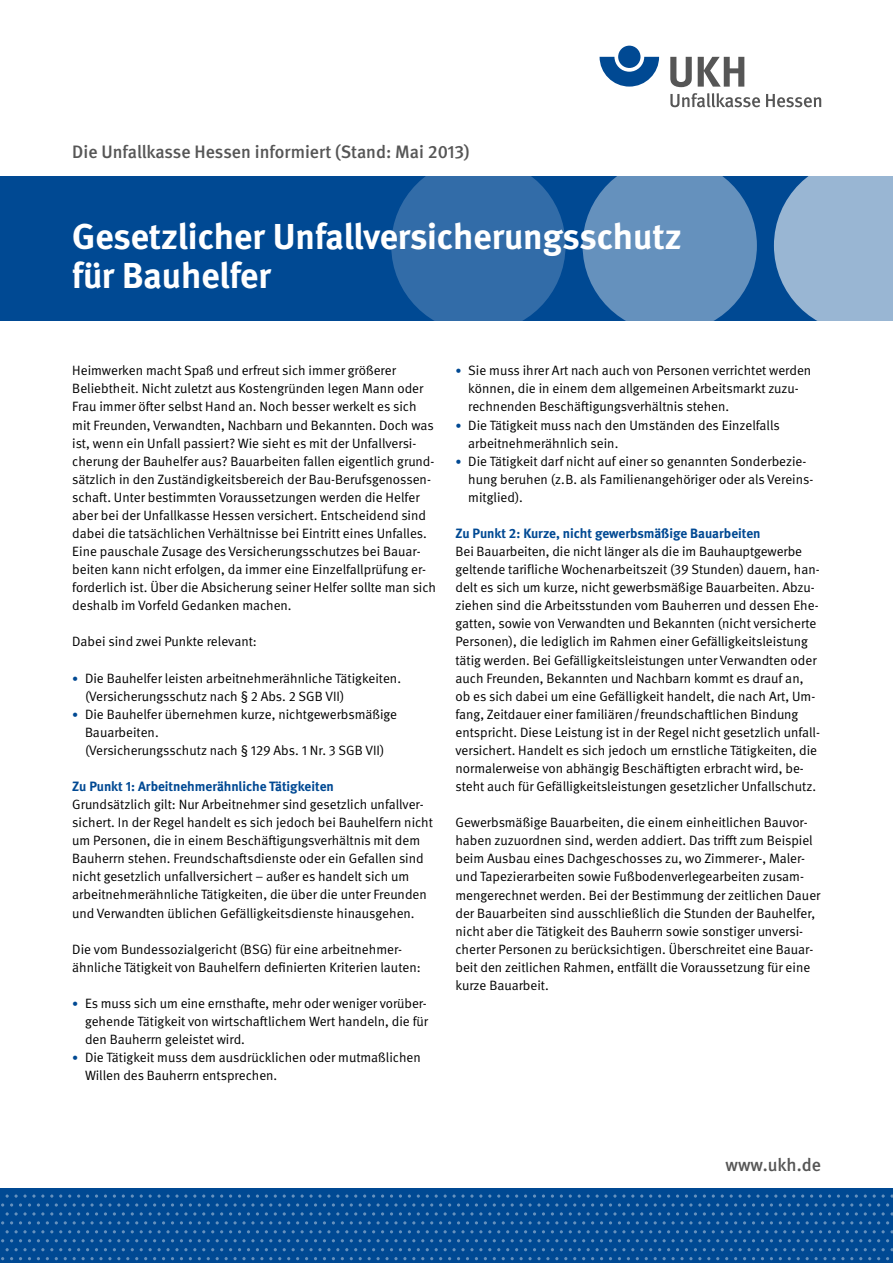
<style>
.page{position:relative;width:893px;height:1263px;background:#fff}
.page>*{position:absolute;margin:0;border:0;box-sizing:border-box;transform-origin:0 0}
.t1{font:700 36px/39px "DGUV Meta";color:#fff}
.t2{font:500 18px "DGUV Meta";color:#565656}
.t3{font:13.5px/18.1px "DGUV Meta";color:#000}
.t4{font:700 13.5px "DGUV Meta";color:#004993}
.s1{font-size:12px;color:#004993}
</style>
<div class="page">
<div style="left:0;top:1188px;width:893px;height:75px;background:#004993"></div>
<svg style="left:600px;top:57px;width:59px;height:30px"></svg>
<div style="left:618px;top:46px;width:22px;height:22px;background:#004993;border-radius:50%"></div>
<svg style="left:670px;top:57px;width:22px;height:30px"></svg>
<svg style="left:698px;top:57px;width:46px;height:30px"></svg>
<svg style="left:670px;top:93px;width:90px;height:14px"></svg>
<svg style="left:766px;top:94px;width:55px;height:13px"></svg>
<div style="left:0;top:176px;width:893px;height:145px;background:#004993"></div>
<svg style="left:391px;top:158px;width:175px;height:175px;background:#4378af"></svg>
<svg style="left:583px;top:158px;width:174px;height:175px;background:#719ac2"></svg>
<svg style="left:774px;top:176px;width:119px;height:145px;background:#8aabcc"></svg>
<svg style="left:301px;top:1212px;width:38px;height:3px"></svg>
<svg style="left:444px;top:1212px;width:38px;height:3px"></svg>
<svg style="left:587px;top:1212px;width:38px;height:3px"></svg>
<svg style="left:730px;top:1212px;width:38px;height:3px"></svg>
<svg style="left:873px;top:1212px;width:20px;height:3px"></svg>
<svg style="left:301px;top:1230px;width:38px;height:3px"></svg>
<svg style="left:444px;top:1230px;width:38px;height:3px"></svg>
<svg style="left:587px;top:1230px;width:38px;height:3px"></svg>
<svg style="left:730px;top:1230px;width:38px;height:3px"></svg>
<svg style="left:873px;top:1230px;width:20px;height:3px"></svg>
<svg style="left:301px;top:1248px;width:38px;height:3px"></svg>
<svg style="left:444px;top:1248px;width:38px;height:3px"></svg>
<svg style="left:587px;top:1248px;width:38px;height:3px"></svg>
<svg style="left:730px;top:1248px;width:38px;height:3px"></svg>
<svg style="left:873px;top:1248px;width:20px;height:3px"></svg>
<svg style="left:242px;top:1194px;width:120px;height:12px"></svg>
<svg style="left:363px;top:1194px;width:124px;height:12px"></svg>
<svg style="left:488px;top:1194px;width:106px;height:12px"></svg>
<svg style="left:595px;top:1194px;width:120px;height:12px"></svg>
<svg style="left:716px;top:1194px;width:115px;height:12px"></svg>
<svg style="left:832px;top:1194px;width:61px;height:12px"></svg>
<svg style="left:225px;top:1221px;width:38px;height:3px"></svg>
<svg style="left:368px;top:1221px;width:38px;height:3px"></svg>
<svg style="left:511px;top:1221px;width:38px;height:3px"></svg>
<svg style="left:654px;top:1221px;width:38px;height:3px"></svg>
<svg style="left:806px;top:1221px;width:38px;height:3px"></svg>
<svg style="left:225px;top:1239px;width:38px;height:3px"></svg>
<svg style="left:368px;top:1239px;width:38px;height:3px"></svg>
<svg style="left:511px;top:1239px;width:38px;height:3px"></svg>
<svg style="left:654px;top:1239px;width:38px;height:3px"></svg>
<svg style="left:806px;top:1239px;width:38px;height:3px"></svg>
<svg style="left:225px;top:1257px;width:38px;height:3px"></svg>
<svg style="left:368px;top:1257px;width:38px;height:3px"></svg>
<svg style="left:511px;top:1257px;width:38px;height:3px"></svg>
<svg style="left:654px;top:1257px;width:38px;height:3px"></svg>
<svg style="left:806px;top:1257px;width:38px;height:3px"></svg>
<svg style="left:6px;top:1212px;width:38px;height:3px"></svg>
<svg style="left:149px;top:1212px;width:47px;height:3px"></svg>
<svg style="left:6px;top:1230px;width:38px;height:3px"></svg>
<svg style="left:149px;top:1230px;width:47px;height:3px"></svg>
<svg style="left:6px;top:1248px;width:38px;height:3px"></svg>
<svg style="left:149px;top:1248px;width:47px;height:3px"></svg>
<svg style="left:1px;top:1194px;width:124px;height:12px"></svg>
<svg style="left:126px;top:1194px;width:115px;height:12px"></svg>
<svg style="left:82px;top:1221px;width:38px;height:3px"></svg>
<svg style="left:82px;top:1239px;width:38px;height:3px"></svg>
<svg style="left:82px;top:1257px;width:38px;height:3px"></svg>
<h2 class="t2" style="left:72px;top:142px;width:399px">Die Unfallkasse Hessen informiert (Stand: Mai 2013)</h2>
<h1 class="t1" style="left:72px;top:218px;width:611px">Gesetzlicher Unfallversicherungsschutz für Bauhelfer</h1>
<p class="t3" style="left:72px;top:362px;width:365px">Heimwerken macht Spaß und erfreut sich immer größerer Beliebtheit. Nicht zuletzt aus Kostengründen legen Mann oder Frau immer öfter selbst Hand an. Noch besser werkelt es sich mit Freunden, Verwandten, Nachbarn und Bekannten. Doch was ist, wenn ein Unfall passiert? Wie sieht es mit der Unfallversi&shy;cherung der Bauhelfer aus? Bauarbeiten fallen eigentlich grund&shy;sätzlich in den Zuständigkeitsbereich der Bau-Berufsgenossen&shy;schaft. Unter bestimmten Voraussetzungen werden die Helfer aber bei der Unfallkasse Hessen versichert. Entscheidend sind dabei die tatsächlichen Verhältnisse bei Eintritt eines Unfalles.<br>Eine pauschale Zusage des Versicherungsschutzes bei Bauar&shy;beiten kann nicht erfolgen, da immer eine Einzelfallprüfung er&shy;forderlich ist. Über die Absicherung seiner Helfer sollte man sich deshalb im Vorfeld Gedanken machen.</p>
<p class="t3" style="left:72px;top:633px;width:186px">Dabei sind zwei Punkte relevant:</p>
<p class="t3" style="left:85px;top:669px;width:317px;text-indent:-13px"><span class="s1">•</span> Die Bauhelfer leisten arbeitnehmerähnliche Tätigkeiten. (Versicherungsschutz nach § 2 Abs. 2 SGB VII)</p>
<p class="t3" style="left:85px;top:705px;width:314px;text-indent:-13px"><span class="s1">•</span> Die Bauhelfer übernehmen kurze, nichtgewerbsmäßige<br>Bauarbeiten.<br>(Versicherungsschutz nach § 129 Abs. 1 Nr. 3 SGB VII)</p>
<p class="t4" style="left:72px;top:778px;width:263px">Zu Punkt 1: Arbeitnehmerähnliche Tätigkeiten</p>
<p class="t3" style="left:72px;top:796px;width:362px">Grundsätzlich gilt: Nur Arbeitnehmer sind gesetzlich unfallver&shy;sichert. In der Regel handelt es sich jedoch bei Bauhelfern nicht um Personen, die in einem Beschäftigungsverhältnis mit dem Bauherrn stehen. Freundschaftsdienste oder ein Gefallen sind nicht gesetzlich unfallversichert – außer es handelt sich um arbeitnehmerähnliche Tätigkeiten, die über die unter Freunden und Verwandten üblichen Gefälligkeitsdienste hinausgehen.</p>
<p class="t3" style="left:72px;top:940px;width:350px">Die vom Bundessozialgericht (BSG) für eine arbeitnehmer&shy;ähnliche Tätigkeit von Bauhelfern definierten Kriterien lauten:</p>
<p class="t3" style="left:85px;top:994px;width:345px;text-align:justify;text-indent:-13px"><span class="s1">•</span> Es muss sich um eine ernsthafte, mehr oder weniger vorüber&shy;gehende Tätigkeit von wirtschaftlichem Wert handeln, die für den Bauherrn geleistet wird.</p>
<p class="t3" style="left:85px;top:1049px;width:337px;text-indent:-13px"><span class="s1">•</span> Die Tätigkeit muss dem ausdrücklichen oder mutmaßlichen<br>Willen des Bauherrn entsprechen.</p>
<p class="t3" style="left:468px;top:362px;width:345px;text-indent:-13px"><span class="s1">•</span> Sie muss ihrer Art nach auch von Personen verrichtet werden können, die in einem dem allgemeinen Arbeitsmarkt zuzu&shy;rechnenden Beschäftigungsverhältnis stehen.</p>
<p class="t3" style="left:468px;top:416px;width:313px;text-indent:-13px"><span class="s1">•</span> Die Tätigkeit muss nach den Umständen des Einzelfalls arbeitnehmerähnlich sein.</p>
<p class="t3" style="left:468px;top:452px;width:347px;text-indent:-13px"><span class="s1">•</span> Die Tätigkeit darf nicht auf einer so genannten Sonderbezie&shy;hung beruhen (z.B. als Familienangehöriger oder als Vereins&shy;mitglied).</p>
<p class="t4" style="left:455px;top:525px;width:307px">Zu Punkt 2: Kurze, nicht gewerbsmäßige Bauarbeiten</p>
<p class="t3" style="left:455px;top:543px;width:366px">Bei Bauarbeiten, die nicht länger als die im Bauhauptgewerbe geltende tarifliche Wochenarbeitszeit (39 Stunden) dauern, han&shy;delt es sich um kurze, nicht gewerbsmäßige Bauarbeiten. Abzu&shy;ziehen sind die Arbeitsstunden vom Bauherren und dessen Ehe&shy;gatten, sowie von Verwandten und Bekannten (nicht versicherte Personen), die lediglich im Rahmen einer Gefälligkeitsleistung tätig werden. Bei Gefälligkeitsleistungen unter Verwandten oder auch Freunden, Bekannten und Nachbarn kommt es drauf an, ob es sich dabei um eine Gefälligkeit handelt, die nach Art, Um&shy;fang, Zeitdauer einer familiären/freundschaftlichen Bindung entspricht. Diese Leistung ist in der Regel nicht gesetzlich unfall&shy;versichert. Handelt es sich jedoch um ernstliche Tätigkeiten, die normalerweise von abhängig Beschäftigten erbracht wird, be&shy;steht auch für Gefälligkeitsleistungen gesetzlicher Unfallschutz.</p>
<p class="t3" style="left:455px;top:814px;width:366px">Gewerbsmäßige Bauarbeiten, die einem einheitlichen Bauvor&shy;haben zuzuordnen sind, werden addiert. Das trifft zum Beispiel beim Ausbau eines Dachgeschosses zu, wo Zimmerer-, Maler&shy;und Tapezierarbeiten sowie Fußbodenverlegearbeiten zusam&shy;mengerechnet werden. Bei der Bestimmung der zeitlichen Dauer der Bauarbeiten sind ausschließlich die Stunden der Bauhelfer, nicht aber die Tätigkeit des Bauherrn sowie sonstiger unversi&shy;cherter Personen zu berücksichtigen. Überschreitet eine Bauar&shy;beit den zeitlichen Rahmen, entfällt die Voraussetzung für eine kurze Bauarbeit.</p>
<h2 class="t2" style="left:725px;top:1154px;width:97px">www.ukh.de</h2>
</div>
